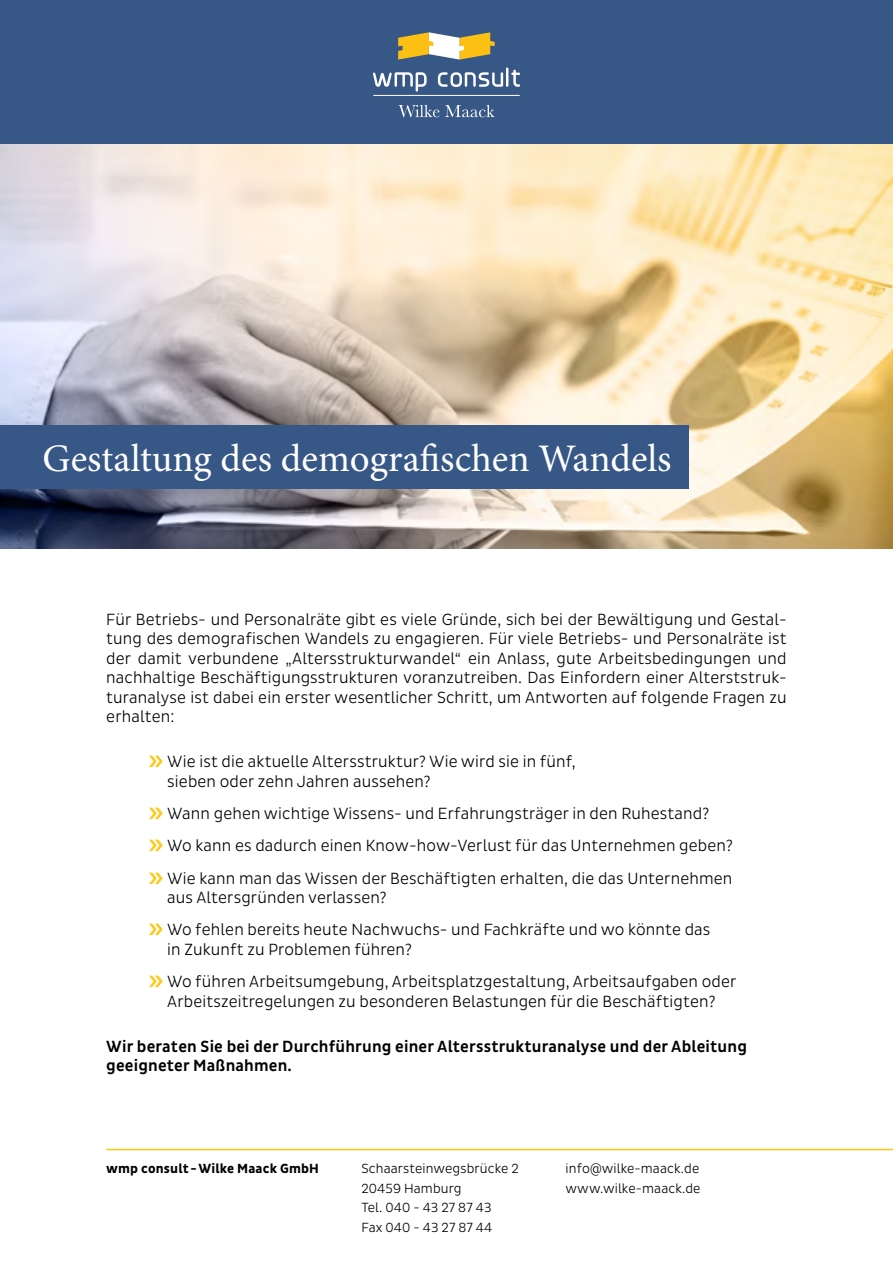
<style>
.page{position:relative;width:893px;height:1263px;background:#fff}
.page>*{position:absolute;margin:0;border:0;box-sizing:border-box;transform-origin:0 0}
.t1{font:39px "Minion Pro";color:#fff}
.t2{font:300 16.5px/19.5px "Pluto Sans Cond";letter-spacing:.01em;color:#000}
.t3{font:500 16.5px/19.5px "Pluto Sans Cond";letter-spacing:.01em;color:#000}
.t4{font:300 13.5px/19.5px "Pluto Sans Cond";letter-spacing:.01em;color:#000}
.t5{font:700 13.5px "Pluto Sans Cond";letter-spacing:.01em;color:#000}
</style>
<div class="page">
<div style="left:0;top:0;width:893px;height:549px;background:#375787"></div>
<svg style="left:399px;top:105px;width:40px;height:12px"></svg>
<svg style="left:445px;top:105px;width:49px;height:12px"></svg>
<svg style="left:373px;top:72px;width:54px;height:20px"></svg>
<svg style="left:438px;top:68px;width:82px;height:19px"></svg>
<svg style="left:398px;top:32px;width:97px;height:28px"></svg>
<hr style="left:374px;top:95px;width:145px;height:1px;background:#fff">
<hr style="left:106px;top:1149px;width:787px;height:1px;background:#fec811">
<img style="left:0;top:145px;width:893px;height:404px">
<div style="left:0;top:425px;width:689px;height:64px;background:#375787"></div>
<h1 class="t1" style="left:43px;top:433px;width:631px">Gestaltung des demografischen Wandels</h1>
<p class="t2" style="left:106px;top:609px;width:682px;text-align:justify">Für Betriebs- und Personalräte gibt es viele Gründe, sich bei der Bewältigung und Gestal&shy;tung des demografischen Wandels zu engagieren. Für viele Betriebs- und Personalräte ist der damit verbundene „Altersstrukturwandel“ ein Anlass, gute Arbeitsbedingungen und nachhaltige Beschäftigungsstrukturen voranzutreiben. Das Einfordern einer Alterststruk&shy;turanalyse ist dabei ein erster wesentlicher Schritt, um Antworten auf folgende Fragen zu erhalten:</p>
<p class="t2" style="left:167px;top:752px;width:410px">Wie ist die aktuelle Altersstruktur? Wie wird sie in fünf, sieben oder zehn Jahren aussehen?</p>
<p class="t2" style="left:167px;top:797px;width:567px;line-height:32.2px">Wann gehen wichtige Wissens- und Erfahrungsträger in den Ruhestand?<br>Wo kann es dadurch einen Know-how-Verlust für das Unternehmen geben?<br>Wie kann man das Wissen der Beschäftigten erhalten, die das Unternehmen</p>
<p class="t2" style="left:167px;top:881px;width:545px;line-height:32.2px">aus Altersgründen verlassen?<br>Wo fehlen bereits heute Nachwuchs- und Fachkräfte und wo könnte das</p>
<p class="t2" style="left:167px;top:933px;width:571px;line-height:32.2px">in Zukunft zu Problemen führen?<br>Wo führen Arbeitsumgebung, Arbeitsplatzgestaltung, Arbeitsaufgaben oder</p>
<p class="t2" style="left:167px;top:991px;width:550px">Arbeitszeitregelungen zu besonderen Belastungen für die Beschäftigten?</p>
<p class="t3" style="left:106px;top:1037px;width:642px">Wir beraten Sie bei der Durchführung einer Altersstrukturanalyse und der Ableitung geeigneter Maßnahmen.</p>
<p class="t5" style="left:106px;top:1161px;width:214px">wmp consult -Wilke Maack GmbH</p>
<p class="t4" style="left:566px;top:1159px;width:136px">info@wilke-maack.de www.wilke-maack.de</p>
<p class="t4" style="left:361px;top:1159px;width:159px">Schaarsteinwegsbrücke 2<br>20459 Hamburg<br>Tel. 040 - 43 27 87 43<br>Fax 040 - 43 27 87 44</p>
</div>
